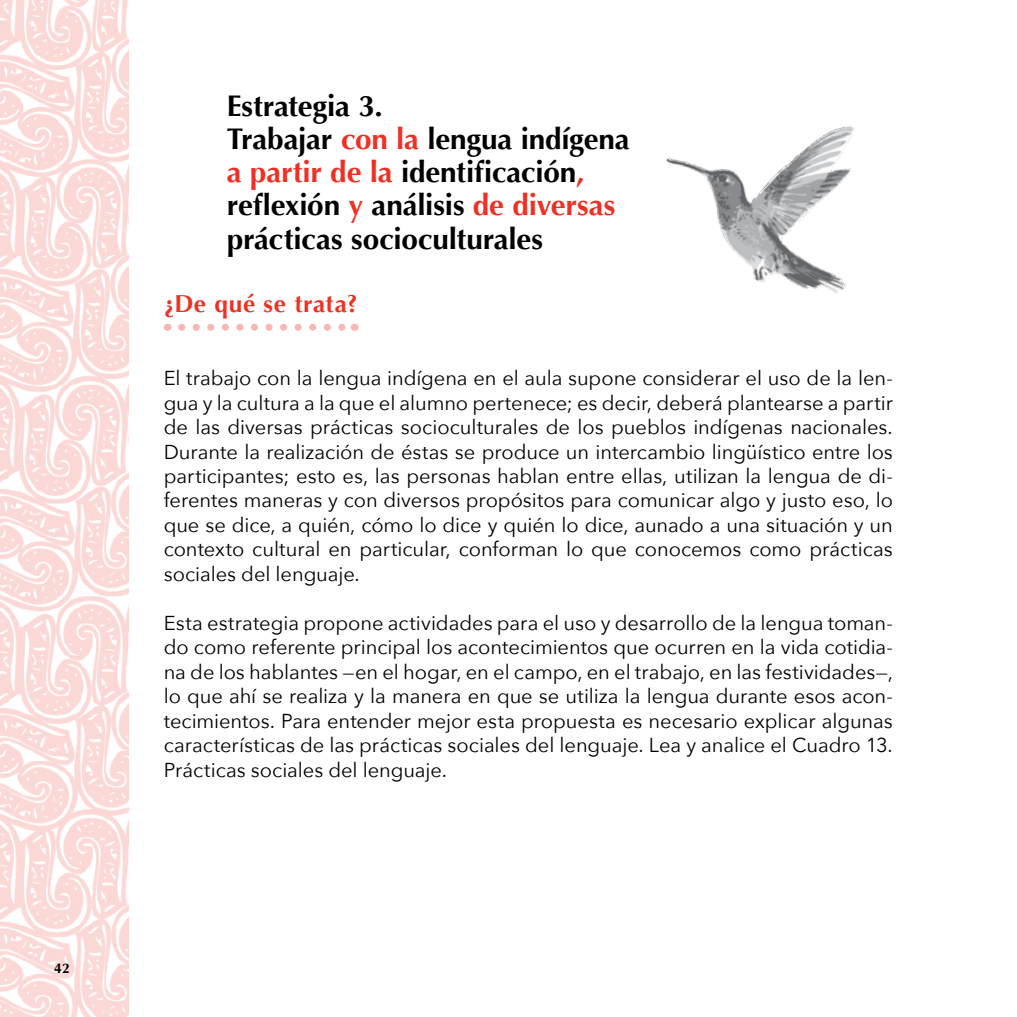
<style>
.page{position:relative;width:1017px;height:1017px;background:#fff}
.page>*{position:absolute;margin:0;border:0;box-sizing:border-box;transform-origin:0 0}
.t1{font:700 29.75px/33.2px "Optima";letter-spacing:-.005em;color:#000}
.t2{font:700 24.5px "Optima";letter-spacing:.025em;color:#ee3124}
.t3{font:20.12px/24.5px "Avenir Next";letter-spacing:-.005em;color:#000;text-align:justify}
.t4{font:700 14px "Optima";color:#000}
.s1{color:#ee3124}
</style>
<div class="page">
<img style="left:0;top:0;width:128px;height:1017px">
<svg style="left:182px;top:324px;width:164px;height:7px"></svg>
<img style="left:666px;top:126px;width:188px;height:168px">
<p class="t4" style="left:54px;top:960px;width:17px">42</p>
<h1 class="t1" style="left:227px;top:89px;width:404px">Estrategia 3.<br>Trabajar <span class="s1">con la</span> lengua indígena <span class="s1">a partir de la</span> identificación<span class="s1">, </span>reflexión <span class="s1">y</span> análisis <span class="s1">de diversas </span>prácticas socioculturales</h1>
<p class="t2" style="left:164px;top:289px;width:195px">¿De qué se trata?</p>
<p class="t3" style="left:164px;top:365px;width:731px">El trabajo con la lengua indígena en el aula supone considerar el uso de la len&shy;gua y la cultura a la que el alumno pertenece; es decir, deberá plantearse a partir de las diversas prácticas socioculturales de los pueblos indígenas nacionales.<br>Durante la realización de éstas se produce un intercambio lingüístico entre los participantes; esto es, las personas hablan entre ellas, utilizan la lengua de di&shy;ferentes maneras y con diversos propósitos para comunicar algo y justo eso, lo que se dice, a quién, cómo lo dice y quién lo dice, aunado a una situación y un contexto cultural en particular, conforman lo que conocemos como prácticas sociales del lenguaje.</p>
<p class="t3" style="left:164px;top:610px;width:731px">Esta estrategia propone actividades para el uso y desarrollo de la lengua toman&shy;do como referente principal los acontecimientos que ocurren en la vida cotidia&shy;na de los hablantes —en el hogar, en el campo, en el trabajo, en las festividades—, lo que ahí se realiza y la manera en que se utiliza la lengua durante esos acon&shy;tecimientos. Para entender mejor esta propuesta es necesario explicar algunas características de las prácticas sociales del lenguaje. Lea y analice el Cuadro 13.<br>Prácticas sociales del lenguaje.</p>
</div>
